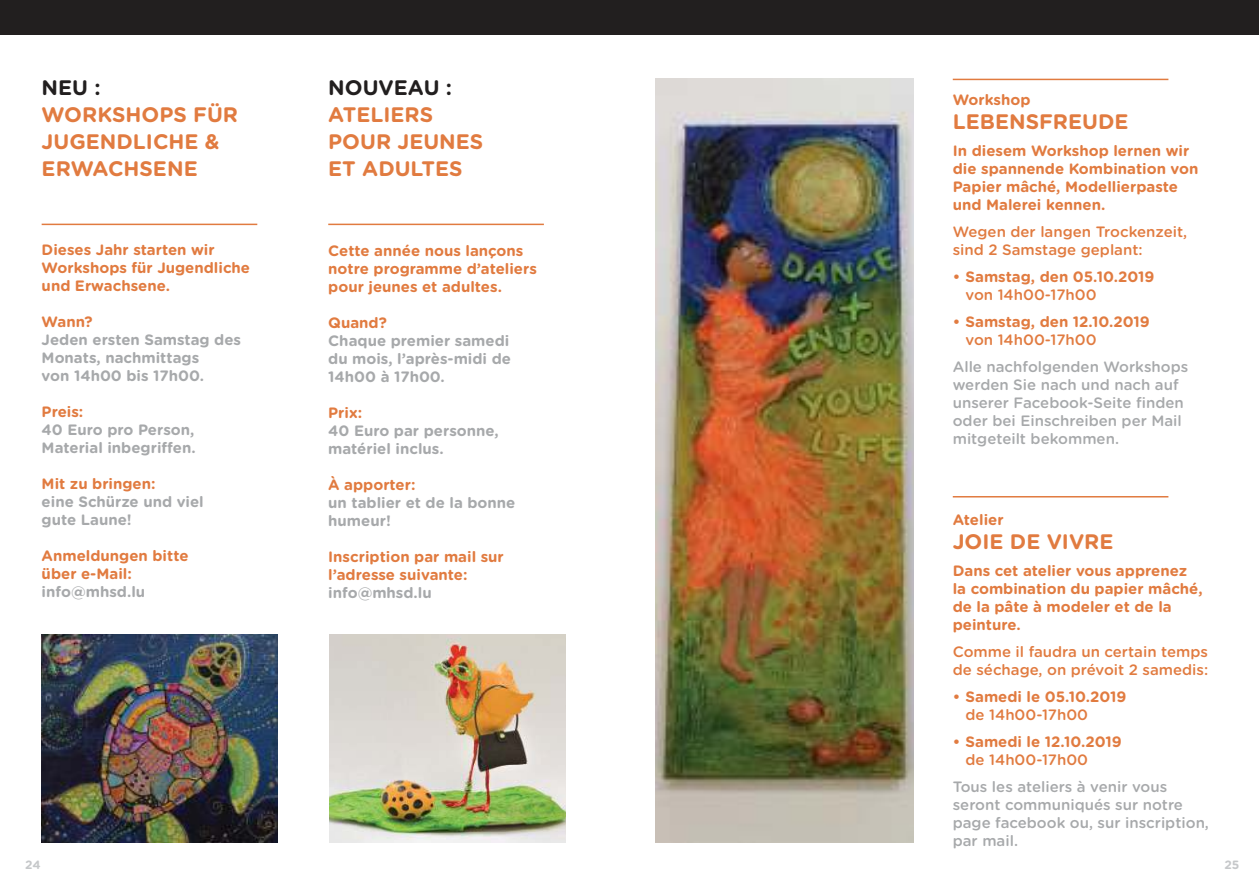
<style>
.page{position:relative;width:1259px;height:893px;background:#fff}
.page>*{position:absolute;margin:0;border:0;box-sizing:border-box;transform-origin:0 0}
.t1{font:700 21px/27px "Gotham Rounded";color:#e17b40}
.t2{font:700 21px "Gotham Rounded";color:#221f1f}
.t3{font:700 15px/18px "Gotham Rounded";color:#e17b40}
.t4{font:700 15px/18px "Gotham Rounded";color:#a7a9ab}
.t5{font:500 15px/18px "Gotham Rounded";color:#a7a9ab}
.t6{font:500 15px/18px "Gotham Rounded";color:#e17b40}
.t7{font:700 12px "Gotham Rounded";color:#c6c8ca}
</style>
<div class="page">
<div style="left:0;top:0;width:1259px;height:34px;background:#221f1f"></div>
<img style="left:42px;top:634px;width:235px;height:209px">
<img style="left:329px;top:634px;width:236px;height:209px">
<hr style="left:42px;top:224px;width:215px;height:1px;background:#e17b40">
<hr style="left:328px;top:224px;width:216px;height:1px;background:#e17b40">
<img style="left:655px;top:79px;width:258px;height:764px">
<hr style="left:952px;top:79px;width:216px;height:1px;background:#e17b40">
<hr style="left:952px;top:496px;width:216px;height:1px;background:#e17b40">
<h1 class="t2" style="left:42px;top:76px;width:61px">NEU :</h1>
<h1 class="t1" style="left:42px;top:101px;width:198px">WORKSHOPS FÜR<br>JUGENDLICHE &amp;<br>ERWACHSENE</h1>
<p class="t3" style="left:42px;top:240px;width:210px">Dieses Jahr starten wir<br>Workshops für Jugendliche und Erwachsene.</p>
<p class="t3" style="left:42px;top:312px;width:53px">Wann?</p>
<p class="t4" style="left:42px;top:330px;width:201px">Jeden ersten Samstag des<br>Monats, nachmittags<br>von 14h00 bis 17h00.</p>
<p class="t3" style="left:42px;top:402px;width:43px">Preis:</p>
<p class="t4" style="left:42px;top:420px;width:155px">40 Euro pro Person,<br>Material inbegriffen.</p>
<p class="t3" style="left:42px;top:474px;width:115px">Mit zu bringen:</p>
<p class="t4" style="left:42px;top:492px;width:164px">eine Schürze und viel gute Laune!</p>
<p class="t3" style="left:42px;top:546px;width:148px">Anmeldungen bitte über e-Mail:</p>
<p class="t4" style="left:42px;top:582px;width:105px">info@mhsd.lu</p>
<h1 class="t2" style="left:328px;top:76px;width:125px">NOUVEAU :</h1>
<h1 class="t1" style="left:328px;top:101px;width:157px">ATELIERS<br>POUR JEUNES<br>ET ADULTES</h1>
<p class="t3" style="left:328px;top:242px;width:210px">Cette année nous lançons notre programme d’ateliers pour jeunes et adultes.</p>
<p class="t3" style="left:328px;top:314px;width:60px">Quand?</p>
<p class="t4" style="left:328px;top:332px;width:184px;text-align:justify">Chaque premier samedi du mois, l’après-midi de 14h00 à 17h00.</p>
<p class="t3" style="left:328px;top:404px;width:35px">Prix:</p>
<p class="t4" style="left:328px;top:422px;width:172px">40 Euro par personne, matériel inclus.</p>
<p class="t3" style="left:328px;top:476px;width:89px">À apporter:</p>
<p class="t4" style="left:328px;top:494px;width:189px">un tablier et de la bonne humeur!</p>
<p class="t3" style="left:328px;top:548px;width:177px">Inscription par mail sur l’adresse suivante:</p>
<p class="t4" style="left:328px;top:584px;width:105px">info@mhsd.lu</p>
<p class="t3" style="left:952px;top:91px;width:79px">Workshop</p>
<h1 class="t1" style="left:952px;top:108px;width:177px">LEBENSFREUDE</h1>
<p class="t3" style="left:952px;top:142px;width:247px">In diesem Workshop lernen wir die spannende Kombination von<br>Papier mâché, Modellierpaste und Malerei kennen.</p>
<p class="t6" style="left:952px;top:223px;width:236px">Wegen der langen Trockenzeit, sind 2 Samstage geplant:</p>
<p class="t3" style="left:952px;top:268px;width:203px">• Samstag, den 05.10.2019</p>
<p class="t6" style="left:965px;top:286px;width:133px">von 14h00-17h00</p>
<p class="t3" style="left:952px;top:313px;width:199px">• Samstag, den 12.10.2019</p>
<p class="t6" style="left:965px;top:331px;width:133px">von 14h00-17h00</p>
<p class="t5" style="left:952px;top:358px;width:237px">Alle nachfolgenden Workshops werden Sie nach und nach auf unserer Facebook-Seite finden oder bei Einschreiben per Mail mitgeteilt bekommen.</p>
<p class="t3" style="left:952px;top:510px;width:52px">Atelier</p>
<h1 class="t1" style="left:952px;top:527px;width:162px">JOIE DE VIVRE</h1>
<p class="t3" style="left:952px;top:561px;width:251px">Dans cet atelier vous apprenez la combination du papier mâché, de la pâte à modeler et de la peinture.</p>
<p class="t6" style="left:952px;top:642px;width:257px">Comme il faudra un certain temps de séchage, on prévoit 2 samedis:</p>
<p class="t3" style="left:952px;top:687px;width:175px">• Samedi le 05.10.2019</p>
<p class="t6" style="left:965px;top:705px;width:124px">de 14h00-17h00</p>
<p class="t3" style="left:952px;top:732px;width:171px">• Samedi le 12.10.2019</p>
<p class="t6" style="left:965px;top:750px;width:124px">de 14h00-17h00</p>
<p class="t5" style="left:952px;top:777px;width:258px">Tous les ateliers à venir vous seront communiqués sur notre page facebook ou, sur inscription, par mail.</p>
<p class="t7" style="left:25px;top:857px;width:17px">24</p>
<p class="t7" style="left:1224px;top:857px;width:17px">25</p>
</div>
